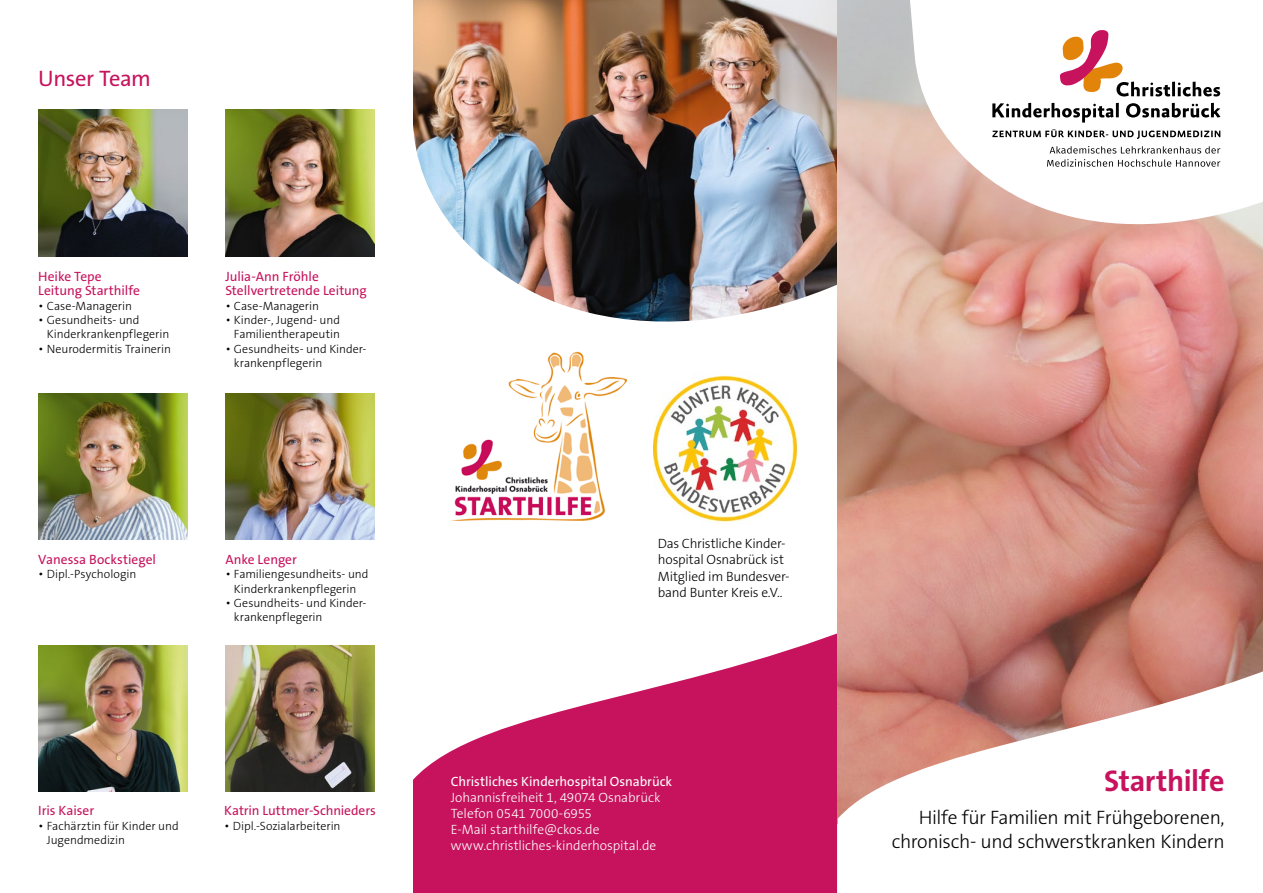
<style>
.page{position:relative;width:1263px;height:893px;background:#fff}
.page>*{position:absolute;margin:0;border:0;box-sizing:border-box;transform-origin:0 0}
.t1{font:700 30px "The Sans B7";letter-spacing:-.015em;color:#c7135d}
.t2{font:22.5px "The Sans B5 Plain";letter-spacing:-.02em;color:#c7135d}
.t3{font:300 19.5px/24.3px "The Sans B3";letter-spacing:-.02em;color:#000;text-align:right}
.t4{font:13.5px/14.4px "The Sans B5 Plain";letter-spacing:-.005em;color:#c7135d}
.t5{font:300 13.5px/16.2px "The Sans B3";letter-spacing:-.005em;color:#fff}
.t6{font:300 13.5px/16.2px "The Sans B3";letter-spacing:-.015em;color:#000}
.t7{font:13.5px "The Sans B5 Plain";color:#fff}
.t8{font:300 12px/14.4px "The Sans B3";color:#000}
.s1{font-size:13.5px}
</style>
<div class="page">
<img style="left:38px;top:0;width:1225px;height:893px">
<h2 class="t2" style="left:38px;top:67px;width:114px">Unser Team</h2>
<p class="t4" style="left:38px;top:270px;width:103px">Heike Tepe<br>Leitung Starthilfe</p>
<p class="t8" style="left:38px;top:299px;width:95px"><span class="s1">•</span> Case-Managerin</p>
<p class="t8" style="left:47px;top:313px;width:124px;text-indent:-9px"><span class="s1">•</span> Gesundheits- und<br>Kinderkrankenpflegerin</p>
<p class="t8" style="left:38px;top:342px;width:134px"><span class="s1">•</span> Neurodermitis Trainerin</p>
<p class="t4" style="left:225px;top:270px;width:143px">Julia-Ann Fröhle<br>Stellvertretende Leitung</p>
<p class="t8" style="left:225px;top:299px;width:95px"><span class="s1">•</span> Case-Managerin</p>
<p class="t8" style="left:225px;top:313px;width:116px;text-align:right"><span class="s1">•</span> Kinder-, Jugend- und<br>Familientherapeutin</p>
<p class="t8" style="left:234px;top:342px;width:134px;text-indent:-9px"><span class="s1">•</span> Gesundheits- und Kinder&shy;krankenpflegerin</p>
<p class="t4" style="left:38px;top:552px;width:119px">Vanessa Bockstiegel</p>
<p class="t8" style="left:38px;top:567px;width:100px"><span class="s1">•</span> Dipl.-Psychologin</p>
<p class="t4" style="left:225px;top:552px;width:73px">Anke Lenger</p>
<p class="t8" style="left:225px;top:567px;width:145px;text-align:center"><span class="s1">•</span> Familiengesundheits- und<br>Kinderkrankenpflegerin</p>
<p class="t8" style="left:234px;top:596px;width:134px;text-indent:-9px"><span class="s1">•</span> Gesundheits- und Kinder&shy;krankenpflegerin</p>
<p class="t6" style="left:658px;top:536px;width:133px">Das Christliche Kinder&shy;hospital Osnabrück ist<br>Mitglied im Bundesver&shy;band Bunter Kreis e.V..</p>
<p class="t4" style="left:38px;top:804px;width:57px">Iris Kaiser</p>
<p class="t8" style="left:47px;top:819px;width:133px;text-indent:-9px"><span class="s1">•</span> Fachärztin für Kinder und<br>Jugendmedizin</p>
<p class="t4" style="left:224px;top:804px;width:153px">Katrin Luttmer-Schnieders</p>
<p class="t8" style="left:224px;top:819px;width:118px"><span class="s1">•</span> Dipl.-Sozialarbeiterin</p>
<p class="t7" style="left:451px;top:774px;width:223px">Christliches Kinderhospital Osnabrück</p>
<p class="t5" style="left:451px;top:790px;width:211px">Johannisfreiheit 1, 49074 Osnabrück<br>Telefon 0541 7000-6955<br>E-Mail starthilfe@ckos.de www.christliches-kinderhospital.de</p>
<h1 class="t1" style="left:1104px;top:765px;width:122px">Starthilfe</h1>
<h3 class="t3" style="left:892px;top:806px;width:334px">Hilfe für Familien mit Frühgeborenen, chronisch- und schwerstkranken Kindern</h3>
</div>
